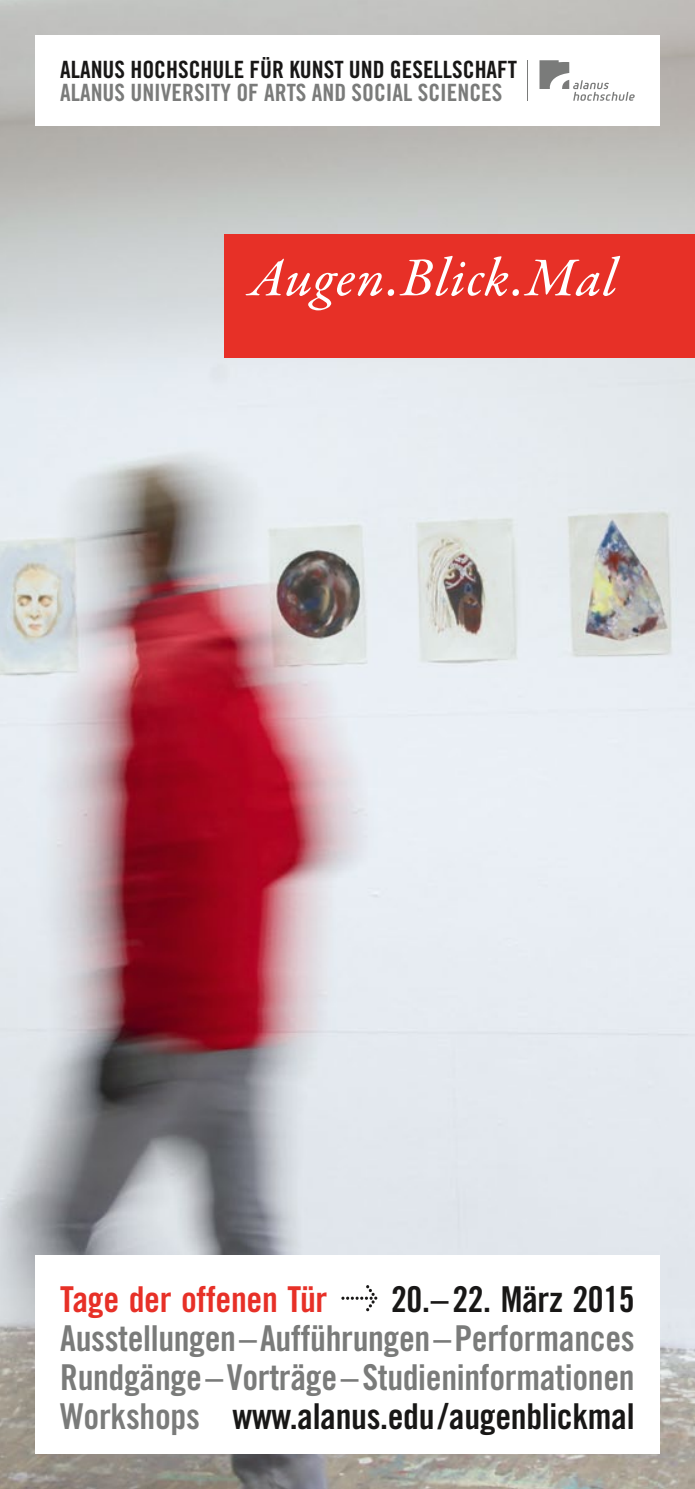
<style>
.page{position:relative;width:695px;height:1489px;background:#fff}
.page>*{position:absolute;margin:0;border:0;box-sizing:border-box;transform-origin:0 0}
.t1{font:55px "Garamond Premr Pro Med It";letter-spacing:.02em;color:#fff}
.t2{font:35.5px/38.8px "Trade Gothic LT Std Bd Cn 20";letter-spacing:-.01em;color:#7a7b7a;text-align:justify}
.t3{font:35.5px "Trade Gothic LT Std Bd Cn 20";letter-spacing:-.01em;color:#e73027}
.t4{font:35.5px "Trade Gothic LT Std Bd Cn 20";letter-spacing:-.01em;color:#181716}
.t5{font:23.75px "Trade Gothic LT Std Bd Cn 20";color:#181716}
.t6{font:23.75px "Trade Gothic LT Std Bd Cn 20";color:#7a7b7a}
.s1{color:#181716}
</style>
<div class="page">
<img style="left:0;top:0;width:694px;height:1488px">
<div style="left:35px;top:35px;width:624px;height:91px;background:#fff"></div>
<div style="left:35px;top:1254px;width:624px;height:199px;background:#fff"></div>
<svg style="left:539px;top:60px;width:95px;height:41px"></svg>
<hr style="left:527px;top:60px;width:1px;height:41px;background:#7a7b7a">
<div style="left:224px;top:234px;width:470px;height:123px;background:#e73027"></div>
<p class="t5" style="left:60px;top:55px;width:458px">Alanus Hochschule für Kunst und Gesellschaft</p>
<p class="t6" style="left:60px;top:78px;width:443px">Alanus University of Arts and Social Sciences</p>
<h1 class="t1" style="left:249px;top:243px;width:369px">Augen.Blick.Mal</h1>
<p class="t3" style="left:60px;top:1277px;width:269px">Tage der offenen Tür</p>
<p class="t4" style="left:391px;top:1277px;width:245px">20.–22. März 2015</p>
<p class="t2" style="left:60px;top:1318px;width:576px">Ausstellungen – Aufführungen – Performances Rundgänge – Vorträge – Studieninformationen Workshops <span class="s1">www.alanus.edu/augenblickmal</span></p>
</div>
